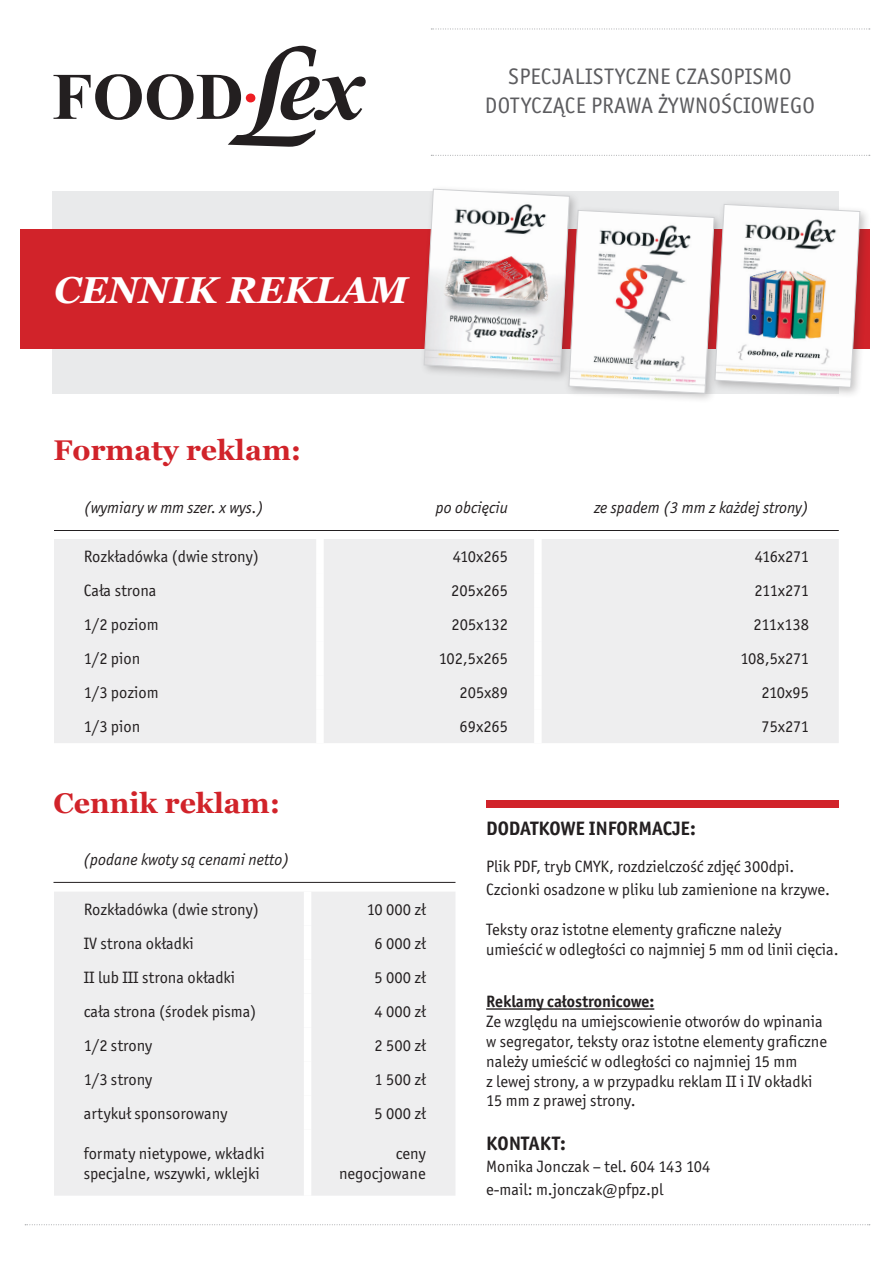
<style>
.page{position:relative;width:893px;height:1263px;background:#fff}
.page>*{position:absolute;margin:0;border:0;box-sizing:border-box;transform-origin:0 0}
.t1{font:italic 700 37.5px "Georgia";color:#fff}
.t2{font:700 28.5px "Georgia";color:#d1232a}
.t3{font:22.5px "Officina Sans Itc TOT";letter-spacing:.015em;color:#5c5c5f}
.t4{font:700 19.5px "Officina Sans Itc TOT";color:#231f20}
.t5{font:16.5px/19.8px "Officina Sans Itc TOT";color:#231f20}
.t6{font:italic 16.5px "Officina Sans Itc TOT";color:#231f20}
.t7{font:700 16.5px "Officina Sans Itc TOT";color:#231f20}
.t8{font:16.5px "Officina Sans Itc TOT";letter-spacing:-.03em;color:#231f20}
.t9{font:16.5px "Officina Sans Itc TOT";letter-spacing:-.02em;color:#231f20}
</style>
<div class="page">
<div style="left:53px;top:191px;width:786px;height:202px;background:#e9eaeb"></div>
<div style="left:20px;top:230px;width:849px;height:119px;background:#d1232a"></div>
<div style="left:486px;top:800px;width:353px;height:8px;background:#d1232a"></div>
<svg style="left:431px;top:29px;width:439px;height:1px"></svg>
<svg style="left:25px;top:1224px;width:845px;height:1px"></svg>
<svg style="left:431px;top:155px;width:439px;height:1px"></svg>
<svg style="left:54px;top:46px;width:312px;height:101px"></svg>
<div style="left:246px;top:94px;width:9px;height:8px;background:#ee1d23;border-radius:50%"></div>
<div style="left:564px;top:205px;width:161px;height:199px;background:#231f20;opacity:.27"></div>
<div style="left:419px;top:184px;width:162px;height:199px;background:#231f20;opacity:.27"></div>
<div style="left:710px;top:199px;width:161px;height:199px;background:#231f20;opacity:.27"></div>
<svg style="left:424px;top:189px;width:436px;height:205px"></svg>
<div style="left:54px;top:539px;width:785px;height:204px;background:#eeeeef"></div>
<hr style="left:54px;top:530px;width:266px;height:1px;background:#231f20">
<hr style="left:320px;top:530px;width:218px;height:1px;background:#231f20">
<hr style="left:538px;top:530px;width:301px;height:1px;background:#231f20">
<div style="left:316px;top:539px;width:8px;height:34px;background:#fff"></div>
<div style="left:534px;top:539px;width:8px;height:34px;background:#fff"></div>
<div style="left:316px;top:573px;width:8px;height:34px;background:#fff"></div>
<div style="left:534px;top:573px;width:8px;height:34px;background:#fff"></div>
<div style="left:316px;top:607px;width:8px;height:34px;background:#fff"></div>
<div style="left:534px;top:607px;width:8px;height:34px;background:#fff"></div>
<div style="left:316px;top:641px;width:8px;height:34px;background:#fff"></div>
<div style="left:534px;top:641px;width:8px;height:34px;background:#fff"></div>
<div style="left:316px;top:675px;width:8px;height:34px;background:#fff"></div>
<div style="left:534px;top:675px;width:8px;height:34px;background:#fff"></div>
<div style="left:316px;top:709px;width:8px;height:34px;background:#fff"></div>
<div style="left:534px;top:709px;width:8px;height:34px;background:#fff"></div>
<hr style="left:54px;top:882px;width:401px;height:1px;background:#231f20">
<div style="left:54px;top:892px;width:401px;height:304px;background:#eeeeef"></div>
<div style="left:304px;top:891px;width:7px;height:35px;background:#fff"></div>
<div style="left:304px;top:926px;width:7px;height:34px;background:#fff"></div>
<div style="left:304px;top:960px;width:7px;height:34px;background:#fff"></div>
<div style="left:304px;top:994px;width:7px;height:34px;background:#fff"></div>
<div style="left:304px;top:1028px;width:7px;height:34px;background:#fff"></div>
<div style="left:304px;top:1062px;width:7px;height:34px;background:#fff"></div>
<div style="left:304px;top:1096px;width:7px;height:34px;background:#fff"></div>
<div style="left:304px;top:1130px;width:7px;height:66px;background:#fff"></div>
<hr style="left:486px;top:1008px;width:168px;height:2px;background:#231f20">
<h1 class="t1" style="left:54px;top:265px;width:355px">CENNIK REKLAM</h1>
<h2 class="t2" style="left:54px;top:432px;width:249px">Formaty reklam:</h2>
<h3 class="t3" style="left:508px;top:63px;width:108px">specjalistycz</h3>
<h3 class="t3" style="left:647px;top:63px;width:146px">ne czasopismo</h3>
<h3 class="t3" style="left:485px;top:92px;width:37px">dotycz</h3>
<h3 class="t3" style="left:553px;top:92px;width:264px">ące prawa żywnościowego</h3>
<p class="t6" style="left:84px;top:499px;width:182px">(wymiary w mm szer. x wys.)</p>
<p class="t6" style="left:436px;top:499px;width:74px">po obcięciu</p>
<p class="t6" style="left:594px;top:499px;width:216px">ze spadem (3 mm z każdej strony)</p>
<p class="t5" style="left:84px;top:547px;width:177px">Rozkładówka (dwie strony)</p>
<p class="t5" style="left:453px;top:547px;width:57px">410x265</p>
<p class="t8" style="left:755px;top:547px;width:56px">416x271</p>
<p class="t5" style="left:84px;top:581px;width:74px">Cała strona</p>
<p class="t5" style="left:451px;top:581px;width:58px">205x265</p>
<p class="t9" style="left:754px;top:581px;width:56px">211x271</p>
<p class="t5" style="left:84px;top:615px;width:76px">1/2 poziom</p>
<p class="t5" style="left:451px;top:615px;width:58px">205x132</p>
<p class="t5" style="left:753px;top:615px;width:57px">211x138</p>
<p class="t5" style="left:84px;top:649px;width:58px">1/2 pion</p>
<p class="t5" style="left:439px;top:649px;width:71px">102,5x265</p>
<p class="t5" style="left:741px;top:649px;width:70px">108,5x271</p>
<p class="t5" style="left:84px;top:683px;width:76px">1/3 poziom</p>
<p class="t5" style="left:460px;top:683px;width:50px">205x89</p>
<p class="t5" style="left:761px;top:683px;width:49px">210x95</p>
<p class="t5" style="left:84px;top:717px;width:58px">1/3 pion</p>
<p class="t5" style="left:460px;top:717px;width:50px">69x265</p>
<p class="t5" style="left:761px;top:717px;width:49px">75x271</p>
<h2 class="t2" style="left:54px;top:784px;width:228px">Cennik reklam:</h2>
<p class="t6" style="left:83px;top:850px;width:208px">(podane kwoty są cenami netto)</p>
<p class="t5" style="left:84px;top:899px;width:177px">Rozkładówka (dwie strony)</p>
<p class="t5" style="left:367px;top:899px;width:60px">10 000 zł</p>
<p class="t5" style="left:84px;top:933px;width:111px">IV strona okładki</p>
<p class="t5" style="left:375px;top:933px;width:53px">6 000 zł</p>
<p class="t5" style="left:84px;top:967px;width:153px">II lub III strona okładki</p>
<p class="t5" style="left:375px;top:967px;width:53px">5 000 zł</p>
<p class="t5" style="left:84px;top:1001px;width:174px">cała strona (środek pisma)</p>
<p class="t5" style="left:375px;top:1001px;width:53px">4 000 zł</p>
<p class="t5" style="left:84px;top:1035px;width:70px">1/2 strony</p>
<p class="t5" style="left:375px;top:1035px;width:53px">2 500 zł</p>
<p class="t5" style="left:84px;top:1069px;width:70px">1/3 strony</p>
<p class="t5" style="left:375px;top:1069px;width:53px">1 500 zł</p>
<p class="t5" style="left:84px;top:1103px;width:145px">artykuł sponsorowany</p>
<p class="t5" style="left:375px;top:1103px;width:53px">5 000 zł</p>
<p class="t5" style="left:84px;top:1143px;width:182px">formaty nietypowe, wkładki specjalne, wszywki, wklejki</p>
<p class="t5" style="left:339px;top:1143px;width:88px;text-align:right">ceny negocjowane</p>
<p class="t4" style="left:486px;top:816px;width:211px">DODATKOWE INFORMACJE:</p>
<p class="t5" style="left:486px;top:855px;width:345px;line-height:22.8px">Plik PDF, tryb CMYK, rozdzielczość zdjęć 300dpi.<br>Czcionki osadzone w pliku lub zamienione na krzywe.</p>
<p class="t5" style="left:486px;top:919px;width:354px">Teksty oraz istotne elementy graficzne należy umieścić w odległości co najmniej 5 mm od linii cięcia.</p>
<p class="t7" style="left:486px;top:991px;width:170px">Reklamy całostronicowe:</p>
<p class="t5" style="left:486px;top:1012px;width:342px">Ze względu na umiejscowienie otworów do wpinania w segregator, teksty oraz istotne elementy graficzne należy umieścić w odległości co najmniej 15 mm<br>z lewej strony, a w przypadku reklam II i IV okładki 15 mm z prawej strony.</p>
<p class="t4" style="left:486px;top:1131px;width:12px">kontakt</p>
<p class="t4" style="left:560px;top:1131px;width:7px">:</p>
<p class="t5" style="left:486px;top:1155px;width:226px;line-height:22.8px">Monika Jonczak – tel. 604 143 104 e-mail: m.jonczak@pfpz.pl</p>
</div>
